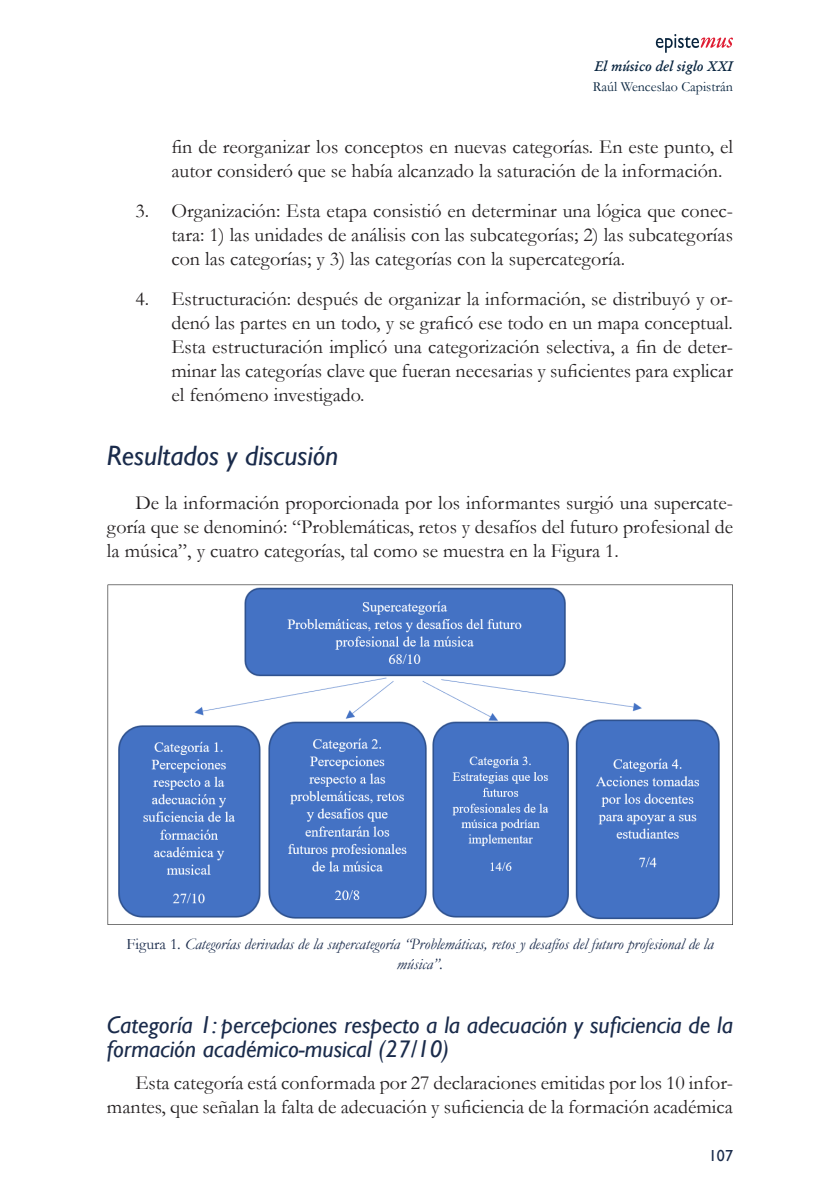
<style>
.page{position:relative;width:840px;height:1191px;background:#fff}
.page>*{position:absolute;margin:0;border:0;box-sizing:border-box;transform-origin:0 0}
.titulo_1{font:italic 28px "Gill Sans";color:#1a2b4b}
.titulo_2{font:italic 24px/24px "Gill Sans";color:#1a2b4b}
.texto{font:20px/24px "Garamond";color:#231f20;text-align:justify}
.leyendas{font:italic 16px/20px "Garamond";color:#1a2b4b;text-align:center}
.t1{font:16px "Gill Sans";color:#1a2b4b}
.t2{font:14px "Garamond";color:#08243f}
.t3{font:italic 600 14px "Garamond";color:#08243f}
.s1{font-style:normal}
</style>
<div class="page">
<svg style="left:655px;top:34px;width:77px;height:19px"></svg>
<img style="left:107px;top:584px;width:625px;height:341px">
<p class="t3" style="left:594px;top:57px;width:140px">El músico del siglo XXI</p>
<p class="t2" style="left:592px;top:77px;width:142px">Raúl Wenceslao Capistrán</p>
<p class="texto" style="left:171px;top:134px;width:562px">fin de reorganizar los conceptos en nuevas categorías. En este punto, el autor consideró que se había alcanzado la saturación de la información.</p>
<p class="texto" style="left:171px;top:198px;width:562px;text-indent:-36px">3. Organización: Esta etapa consistió en determinar una lógica que conec&shy;tara: 1) las unidades de análisis con las subcategorías; 2) las subcategorías con las categorías; y 3) las categorías con la supercategoría.</p>
<p class="texto" style="left:171px;top:286px;width:562px;text-indent:-36px">4. Estructuración: después de organizar la información, se distribuyó y or&shy;denó las partes en un todo, y se graficó ese todo en un mapa conceptual.<br>Esta estructuración implicó una categorización selectiva, a fin de deter&shy;minar las categorías clave que fueran necesarias y suficientes para explicar el fenómeno investigado.</p>
<p class="titulo_1" style="left:107px;top:439px;width:233px">Resultados y discusión</p>
<p class="texto" style="left:107px;top:490px;width:627px;text-indent:28px">De la información proporcionada por los informantes surgió una supercate&shy;goría que se denominó: “Problemáticas, retos y desafíos del futuro profesional de la música”, y cuatro categorías, tal como se muestra en la Figura 1.</p>
<p class="leyendas" style="left:126px;top:934px;width:588px"><span class="s1">Figura 1</span>. Categorías derivadas de la supercategoría “Problemáticas, retos y desafíos del futuro profesional de la música”.</p>
<p class="titulo_2" style="left:107px;top:1013px;width:627px">Categoría 1: percepciones respecto a la adecuación y suficiencia de la formación académico-musical (27/10)</p>
<p class="texto" style="left:107px;top:1070px;width:627px;text-align:right">Esta categoría está conformada por 27 declaraciones emitidas por los 10 infor&shy;mantes, que señalan la falta de adecuación y suficiencia de la formación académica</p>
<p class="t1" style="left:708px;top:1145px;width:25px">107</p>
</div>
